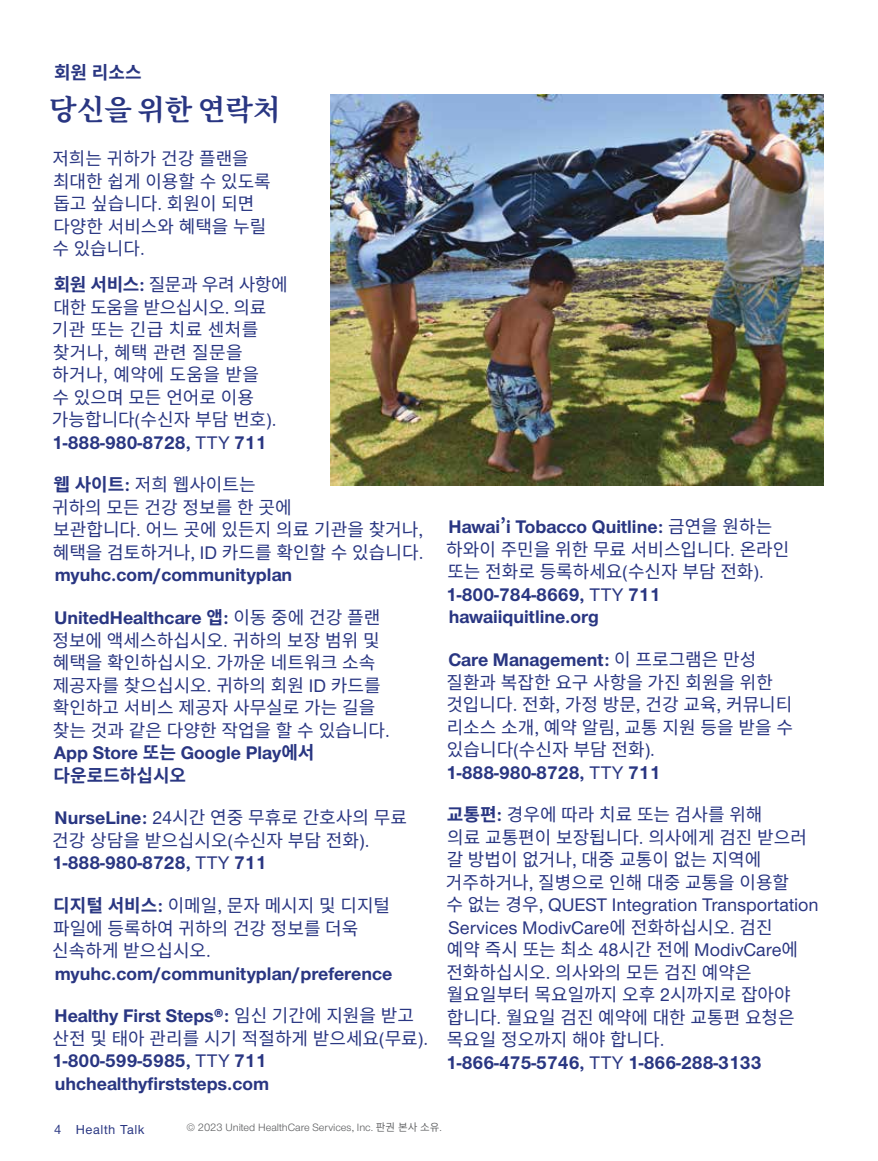
<style>
.page{position:relative;width:878px;height:1161px;background:#fff}
.page>*{position:absolute;margin:0;border:0;box-sizing:border-box;transform-origin:0 0}
.t1{font:700 28.5px "Source Han Serif K";color:#293682}
.t2{font:700 18.9px/22.5px "UHC Sans";color:#293682}
.t3{font:500 18.9px/22.5px "UHC Sans";color:#293682}
.t4{font:18px/22.5px "Source Han Sans KR";color:#293682}
.t5{font:700 18px "Source Han Sans KR";color:#293682}
.t6{font:500 13.5px "UHC Sans";letter-spacing:.04em;color:#293682}
.t7{font:10.95px "UHC Sans";color:#58595b}
.s1{font-family:"UHC Sans";font-weight:500;font-size:18.9px}
.s2{font-weight:700}
.s3{font-family:"UHC Sans";font-weight:700;font-size:18.9px}
.s4{font-weight:500}
.s5{font-family:"Source Han Sans KR";font-size:18px}
.s6{font-family:"Source Han Sans KR";font-weight:400;font-size:18px}
.s7{font-family:"Source Han Sans KR";font-size:10.5px}
</style>
<div class="page">
<img style="left:331px;top:94px;width:492px;height:392px">
<p class="t5" style="left:54px;top:62px;width:89px">회원 리소스</p>
<h1 class="t1" style="left:49px;top:93px;width:233px">당신을 위한 연락처</h1>
<p class="t4" style="left:52px;top:148px;width:220px">저희는 귀하가 건강 플랜을 최대한 쉽게 이용할 수 있도록 돕고 싶습니다<span class="s1">.</span> 회원이 되면 다양한 서비스와 혜택을 누릴 수 있습니다<span class="s1">.</span></p>
<p class="t4" style="left:52px;top:274px;width:237px"><span class="s2">회원 서비스</span><span class="s3">:</span> 질문과 우려 사항에 대한 도움을 받으십시오<span class="s1">.</span> 의료 기관 또는 긴급 치료 센처를 찾거나<span class="s1">,</span> 혜택 관련 질문을 하거나<span class="s1">,</span> 예약에 도움을 받을<br>수 있으며 모든 언어로 이용 가능합니다<span class="s1">(</span>수신자 부담 번호<span class="s1">).</span></p>
<p class="t2" style="left:52px;top:430px;width:216px">1-888-980-8728, <span class="s4">TTY</span> 711</p>
<p class="t4" style="left:52px;top:474px;width:373px"><span class="s2">웹 사이트</span><span class="s3">:</span> 저희 웹사이트는<br>귀하의 모든 건강 정보를 한 곳에<br>보관합니다<span class="s1">.</span> 어느 곳에 있든지 의료 기관을 찾거나<span class="s1">, </span>혜택을 검토하거나<span class="s1">, ID</span> 카드를 확인할 수 있습니다<span class="s1">.</span></p>
<p class="t2" style="left:55px;top:563px;width:239px">myuhc.com/communityplan</p>
<p class="t2" style="left:55px;top:606px;width:327px">UnitedHealthcare <span class="s5">앱</span>: <span class="s6">이동 중에 건강 플랜</span></p>
<p class="t4" style="left:52px;top:629px;width:339px">정보에 액세스하십시오<span class="s1">.</span> 귀하의 보장 범위 및 혜택을 확인하십시오<span class="s1">.</span> 가까운 네트워크 소속 제공자를 찾으십시오<span class="s1">.</span> 귀하의 회원 <span class="s1">ID</span> 카드를 확인하고 서비스 제공자 사무실로 가는 길을 찾는 것과 같은 다양한 작업을 할 수 있습니다<span class="s1">.</span></p>
<p class="t2" style="left:54px;top:741px;width:262px">App Store <span class="s5">또는</span> Google Play<span class="s5">에서</span></p>
<p class="t5" style="left:54px;top:765px;width:134px">다운로드하십시오</p>
<p class="t4" style="left:52px;top:807px;width:356px"><span class="s3">NurseLine:</span> <span class="s1">24</span>시간 연중 무휴로 간호사의 무료 건강 상담을 받으십시오<span class="s1">(</span>수신자 부담 전화<span class="s1">).</span></p>
<p class="t2" style="left:52px;top:851px;width:216px">1-888-980-8728, <span class="s4">TTY</span> 711</p>
<p class="t4" style="left:52px;top:895px;width:339px"><span class="s2">디지털 서비스</span><span class="s3">:</span> 이메일<span class="s1">,</span> 문자 메시지 및 디지털 파일에 등록하여 귀하의 건강 정보를 더욱 신속하게 받으십시오<span class="s1">.</span></p>
<p class="t2" style="left:55px;top:961px;width:339px">myuhc.com/communityplan/preference</p>
<p class="t2" style="left:55px;top:1004px;width:361px">Healthy First Steps®: <span class="s6">임신 기간에 지원을 받고</span></p>
<p class="t4" style="left:53px;top:1027px;width:377px">산전 및 태아 관리를 시기 적절하게 받으세요<span class="s1">(</span>무료<span class="s1">).</span></p>
<p class="t2" style="left:52px;top:1049px;width:218px">1-800-599-5985, <span class="s4">TTY</span> 711 uhchealthyfirststeps.com</p>
<p class="t2" style="left:448px;top:515px;width:325px">Hawai<span class="s5">’</span>i Tobacco Quitline: <span class="s6">금연을 원하는</span></p>
<p class="t4" style="left:446px;top:538px;width:344px">하와이 주민을 위한 무료 서비스입니다<span class="s1">.</span> 온라인 또는 전화로 등록하세요<span class="s1">(</span>수신자 부담 전화<span class="s1">).</span></p>
<p class="t2" style="left:446px;top:583px;width:216px">1-800-784-8669, <span class="s4">TTY</span> 711 hawaiiquitline.org</p>
<p class="t2" style="left:448px;top:648px;width:309px">Care Management: <span class="s6">이 프로그램은 만성</span></p>
<p class="t4" style="left:446px;top:671px;width:348px">질환과 복잡한 요구 사항을 가진 회원을 위한 것입니다<span class="s1">.</span> 전화<span class="s1">,</span> 가정 방문<span class="s1">,</span> 건강 교육<span class="s1">,</span> 커뮤니티 리소스 소개<span class="s1">,</span> 예약 알림<span class="s1">,</span> 교통 지원 등을 받을 수 있습니다<span class="s1">(</span>수신자 부담 전화<span class="s1">).</span></p>
<p class="t2" style="left:446px;top:760px;width:216px">1-888-980-8728, <span class="s4">TTY</span> 711</p>
<p class="t4" style="left:446px;top:804px;width:362px"><span class="s2">교통편</span><span class="s3">:</span> 경우에 따라 치료 또는 검사를 위해<br>의료 교통편이 보장됩니다<span class="s1">.</span> 의사에게 검진 받으러 갈 방법이 없거나<span class="s1">,</span> 대중 교통이 없는 지역에 거주하거나<span class="s1">,</span> 질병으로 인해 대중 교통을 이용할</p>
<p class="t3" style="left:446px;top:893px;width:374px"><span class="s6">수 없는 경우</span>, QUEST Integration Transportation<br>Services ModivCare<span class="s6">에 전화하십시오</span>. <span class="s6">검진</span></p>
<p class="t4" style="left:446px;top:939px;width:353px">예약 즉시 또는 최소 <span class="s1">48</span>시간 전에 <span class="s1">ModivCare</span>에 전화하십시오<span class="s1">.</span> 의사와의 모든 검진 예약은 월요일부터 목요일까지 오후 <span class="s1">2</span>시까지로 잡아야 합니다<span class="s1">.</span> 월요일 검진 예약에 대한 교통편 요청은 목요일 정오까지 해야 합니다<span class="s1">.</span></p>
<p class="t2" style="left:446px;top:1051px;width:317px">1-866-475-5746, <span class="s4">TTY</span> 1-866-288-3133</p>
<p class="t6" style="left:54px;top:1120px;width:92px">4 Health Talk</p>
<p class="t7" style="left:186px;top:1121px;width:257px">© 2023 United HealthCare Services, Inc. <span class="s7">판권 본사 소유</span>.</p>
</div>
